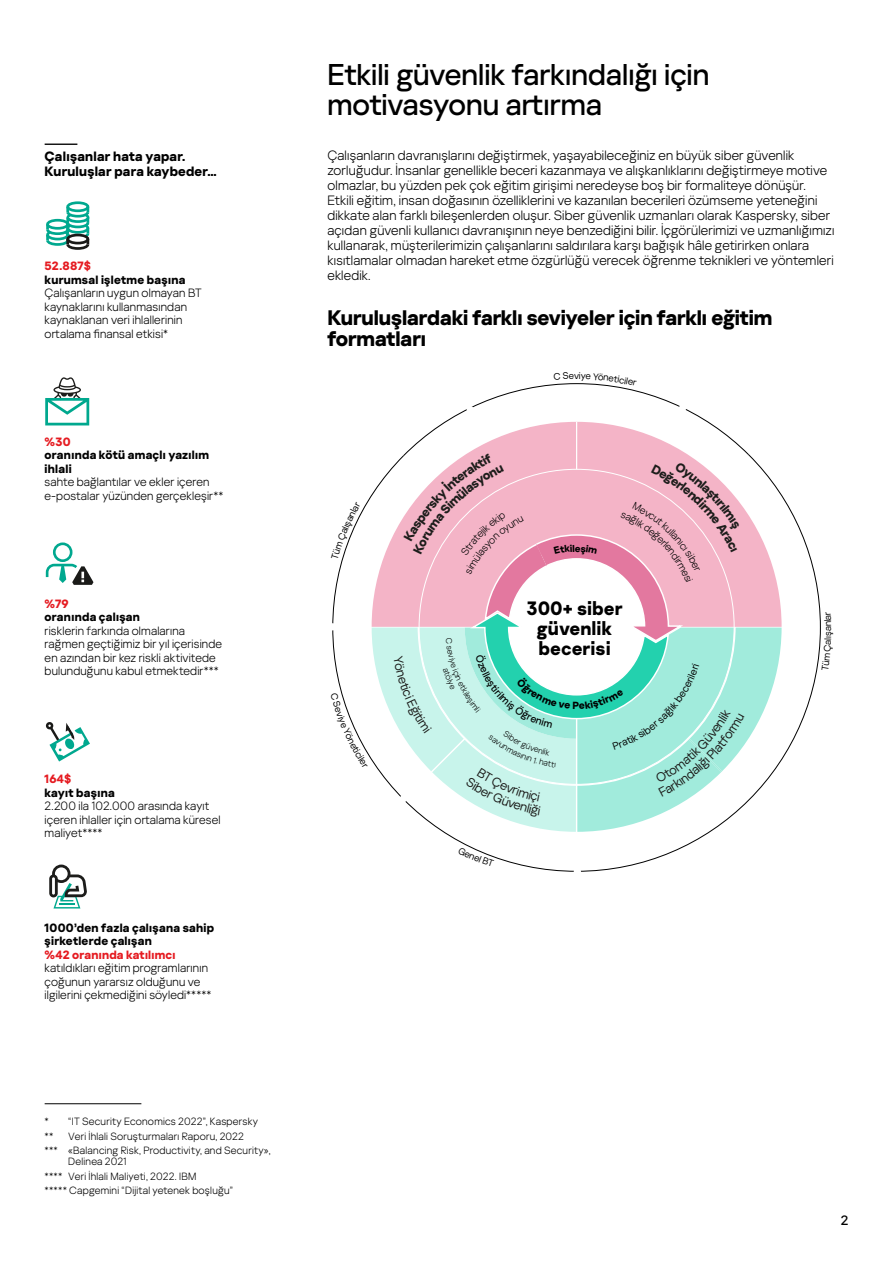
<style>
.page{position:relative;width:893px;height:1263px;background:#fff}
.page>*{position:absolute;margin:0;border:0;box-sizing:border-box;transform-origin:0 0}
.t1{font:500 30px/30px "Kaspersky Sans Display";color:#000}
.t2{font:700 21px/21px "Kaspersky Sans Display";letter-spacing:-.005em;color:#000}
.t3{font:700 19.35px/20px "Kaspersky Sans";color:#000;text-align:center}
.t4{font:300 13.5px/15px "Kaspersky Sans Display";letter-spacing:.015em;color:#000}
.t5{font:700 13.5px/15px "Kaspersky Sans Display";letter-spacing:.02em;color:#000}
.t6{font:500 13.5px "Kaspersky Sans Display";color:#000}
.t7{font:300 12px/13.5px "Kaspersky Sans Display";letter-spacing:.015em;color:#000}
.t8{font:700 12px/13.5px "Kaspersky Sans Display";letter-spacing:.025em;color:#000}
.t9{font:700 12px "Kaspersky Sans Display";letter-spacing:.02em;color:#e51b21}
.t10{font:300 10.5px/14.7px "Kaspersky Sans Display";letter-spacing:.02em;color:#000}
.t11{font:9.6px "Kaspersky Sans Display";color:#000}
</style>
<div class="page">
<hr style="left:45px;top:144px;width:32px;height:1px;background:#000">
<div style="left:66px;top:201px;width:23px;height:11px;border:3px solid #00a88f;border-radius:50%"></div>
<svg style="left:46px;top:207px;width:44px;height:43px"></svg>
<svg style="left:45px;top:377px;width:44px;height:48px"></svg>
<div style="left:53px;top:542px;width:19px;height:20px;border:3px solid #00a88f;border-radius:50%"></div>
<svg style="left:45px;top:563px;width:48px;height:22px"></svg>
<svg style="left:47px;top:723px;width:43px;height:38px"></svg>
<div style="left:46px;top:722px;width:7px;height:7px;border:2px solid #1a1a18;border-radius:50%"></div>
<svg style="left:49px;top:864px;width:38px;height:44px"></svg>
<hr style="left:45px;top:1103px;width:96px;height:1px;background:#000">
<svg style="left:782px;top:495px;width:39px;height:265px"></svg>
<svg style="left:332px;top:383px;width:450px;height:489px"></svg>
<p class="t5" style="left:45px;top:148px;width:173px">Çalışanlar hata yapar.<br>Kuruluşlar para kaybeder…</p>
<p class="t9" style="left:45px;top:257px;width:48px">52.887$</p>
<p class="t8" style="left:45px;top:272px;width:142px">kurumsal işletme başına</p>
<p class="t7" style="left:45px;top:286px;width:159px">Çalışanların uygun olmayan BT kaynaklarını kullanmasından kaynaklanan veri ihlallerinin ortalama finansal etkisi*</p>
<p class="t9" style="left:45px;top:432px;width:27px">%30</p>
<p class="t8" style="left:45px;top:447px;width:166px">oranında kötü amaçlı yazılım ihlali</p>
<p class="t7" style="left:45px;top:475px;width:180px">sahte bağlantılar ve ekler içeren e-postalar yüzünden gerçekleşir**</p>
<p class="t9" style="left:45px;top:594px;width:25px">%79</p>
<p class="t8" style="left:45px;top:609px;width:97px">oranında çalışan</p>
<p class="t7" style="left:45px;top:623px;width:179px">risklerin farkında olmalarına rağmen geçtiğimiz bir yıl içerisinde en azından bir kez riskli aktivitede bulunduğunu kabul etmektedir***</p>
<p class="t9" style="left:45px;top:770px;width:28px">164$</p>
<p class="t8" style="left:45px;top:785px;width:72px">kayıt başına</p>
<p class="t7" style="left:45px;top:799px;width:177px">2.200 ila 102.000 arasında kayıt içeren ihlaller için ortalama küresel maliyet****</p>
<p class="t8" style="left:45px;top:920px;width:171px">1000’den fazla çalışana sahip şirketlerde çalışan</p>
<p class="t9" style="left:45px;top:945px;width:132px">%42 oranında katılımcı</p>
<p class="t7" style="left:45px;top:961px;width:168px">katıldıkları eğitim programlarının çoğunun yararsız olduğunu ve ilgilerini çekmediğini söyledi*****</p>
<p class="t10" style="left:45px;top:1113px;width:215px">* “IT Security Economics 2022”, Kaspersky **</p>
<p class="t10" style="left:45px;top:1128px;width:227px;text-align:center">Veri İhlali Soruşturmaları Raporu, 2022<br>*** «Balancing Risk, Productivity, and Security»,</p>
<p class="t10" style="left:45px;top:1153px;width:190px;text-indent:24px">Delinea 2021<br>**** Veri İhlali Maliyeti, 2022. IBM<br>***** Capgemini “Dijital yetenek boşluğu”</p>
<h1 class="t1" style="left:327px;top:58px;width:384px">Etkili güvenlik farkındalığı için motivasyonu artırma</h1>
<p class="t4" style="left:327px;top:147px;width:508px">Çalışanların davranışlarını değiştirmek, yaşayabileceğiniz en büyük siber güvenlik zorluğudur. İnsanlar genellikle beceri kazanmaya ve alışkanlıklarını değiştirmeye motive olmazlar, bu yüzden pek çok eğitim girişimi neredeyse boş bir formaliteye dönüşür.<br>Etkili eğitim, insan doğasının özelliklerini ve kazanılan becerileri özümseme yeteneğini dikkate alan farklı bileşenlerden oluşur. Siber güvenlik uzmanları olarak Kaspersky, siber açıdan güvenli kullanıcı davranışının neye benzediğini bilir. İçgörülerimizi ve uzmanlığımızı kullanarak, müşterilerimizin çalışanlarını saldırılara karşı bağışık hâle getirirken onlara kısıtlamalar olmadan hareket etme özgürlüğü verecek öğrenme teknikleri ve yöntemleri ekledik.</p>
<h2 class="t2" style="left:327px;top:306px;width:447px">Kuruluşlardaki farklı seviyeler için farklı eğitim formatları</h2>
<p class="t11" style="left:574px;top:370px;width:6px">v</p>
<h3 class="t3" style="left:526px;top:598px;width:98px">300+ siber güvenlik becerisi</h3>
<p class="t11" style="left:822px;top:631px;width:7px;rotate:-90deg">a</p>
<p class="t6" style="left:841px;top:1211px;width:9px">2</p>
</div>
